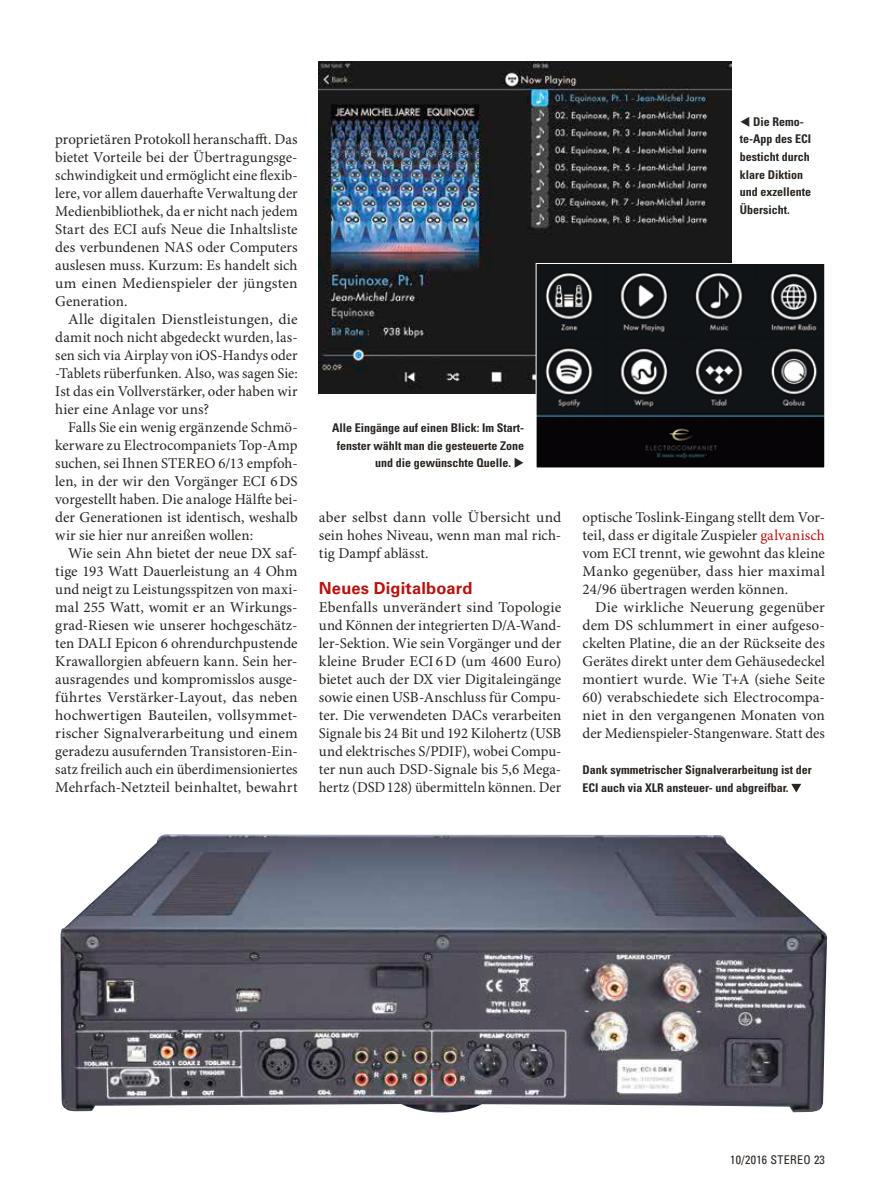
<style>
.page{position:relative;width:893px;height:1191px;background:#fff}
.page>*{position:absolute;margin:0;border:0;box-sizing:border-box;transform-origin:0 0}
.t1{font:700 16.5px "Univers LT Std";letter-spacing:.01em;color:#b6120e}
.t2{font:15px/18px "Minion Pro";letter-spacing:.005em;color:#292420;text-align:justify}
.t3{font:700 condensed 12px/17.7px "Univers LT Std";color:#292420}
.t4{font:condensed 12px "Univers LT Std";letter-spacing:.025em;color:#292420}
.s1{color:#b6120e}
</style>
<div class="page">
<img style="left:61px;top:834px;width:766px;height:278px">
<img style="left:319px;top:62px;width:412px;height:332px">
<img style="left:538px;top:265px;width:285px;height:201px">
<div style="left:536px;top:263px;width:289px;height:205px;border:1px solid #fff"></div>
<svg style="left:791px;top:784px;width:10px;height:8px"></svg>
<p class="t2" style="left:55px;top:131px;width:244px">proprietären Protokoll heranschafft. Das bietet Vorteile bei der Übertragungsge&shy;schwindigkeit und ermöglicht eine flexib&shy;lere, vor allem dauerhafte Verwaltung der Medienbibliothek, da er nicht nach jedem Start des ECI aufs Neue die Inhaltsliste des verbundenen NAS oder Computers auslesen muss. Kurzum: Es handelt sich um einen Medienspieler der jüngsten Generation.</p>
<p class="t2" style="left:55px;top:311px;width:244px;text-indent:13px">Alle digitalen Dienstleistungen, die damit noch nicht abgedeckt wurden, las&shy;sen sich via Airplay von iOS-Handys oder -Tablets rüberfunken. Also, was sagen Sie:<br>Ist das ein Vollverstärker, oder haben wir hier eine Anlage vor uns?</p>
<p class="t2" style="left:55px;top:419px;width:244px;text-indent:13px">Falls Sie ein wenig ergänzende Schmö&shy;kerware zu Electrocompaniets Top-Amp suchen, sei Ihnen STEREO 6/13 empfoh&shy;len, in der wir den Vorgänger ECI 6DS vorgestellt haben. Die analoge Hälfte bei&shy;der Generationen ist identisch, weshalb wir sie hier nur anreißen wollen:</p>
<p class="t2" style="left:55px;top:545px;width:244px;text-indent:13px">Wie sein Ahn bietet der neue DX saf&shy;tige 193 Watt Dauerleistung an 4 Ohm und neigt zu Leistungsspitzen von maxi&shy;mal 255 Watt, womit er an Wirkungs&shy;grad-Riesen wie unserer hochgeschätz&shy;ten DALI Epicon 6 ohrendurchpustende Krawallorgien abfeuern kann. Sein her&shy;ausragendes und kompromisslos ausge&shy;führtes Verstärker-Layout, das neben hochwertigen Bauteilen, vollsymmet&shy;rischer Signalverarbeitung und einem geradezu ausufernden Transistoren-Ein&shy;satz freilich auch ein überdimensioniertes Mehrfach-Netzteil beinhaltet, bewahrt</p>
<p class="t3" style="left:740px;top:113px;width:73px">▼ Die Remo&shy;te-App des ECI besticht durch klare Diktion und exzellente<br>Übersicht.</p>
<p class="t3" style="left:332px;top:419px;width:194px;text-align:right">Alle Eingänge auf einen Blick: Im Start&shy;fenster wählt man die gesteuerte Zone und die gewünschte Quelle. ◆</p>
<p class="t2" style="left:319px;top:509px;width:244px">aber selbst dann volle Übersicht und sein hohes Niveau, wenn man mal rich&shy;tig Dampf ablässt.</p>
<p class="t1" style="left:319px;top:579px;width:155px">Neues Digitalboard</p>
<p class="t2" style="left:319px;top:599px;width:244px">Ebenfalls unverändert sind Topologie und Können der integrierten D/A-Wand&shy;ler-Sektion. Wie sein Vorgänger und der kleine Bruder ECI 6D (um 4600 Euro) bietet auch der DX vier Digitaleingänge sowie einen USB-Anschluss für Compu&shy;ter. Die verwendeten DACs verarbeiten Signale bis 24 Bit und 192 Kilohertz (USB und elektrisches S/PDIF), wobei Compu&shy;ter nun auch DSD-Signale bis 5,6 Mega&shy;hertz (DSD128) übermitteln können. Der</p>
<p class="t2" style="left:583px;top:509px;width:244px">optische Toslink-Eingang stellt dem Vor&shy;teil, dass er digitale Zuspieler <span class="s1">galvanisch </span>vom ECI trennt, wie gewohnt das kleine Manko gegenüber, dass hier maximal 24/96 übertragen werden können.</p>
<p class="t2" style="left:583px;top:599px;width:244px;text-indent:13px">Die wirkliche Neuerung gegenüber dem DS schlummert in einer aufgeso&shy;ckelten Platine, die an der Rückseite des Gerätes direkt unter dem Gehäusedeckel montiert wurde. Wie T+A (siehe Seite</p>
<p class="t2" style="left:583px;top:689px;width:244px">60) verabschiedete sich Electrocompa&shy;niet in den vergangenen Monaten von der Medienspieler-Stangenware. Statt des</p>
<p class="t3" style="left:583px;top:761px;width:231px">Dank symmetrischer Signalverarbeitung ist der<br>ECI auch via XLR ansteuer- und abgreifbar.</p>
<p class="t4" style="left:730px;top:1151px;width:96px">10/2016 STEREO 23</p>
</div>
